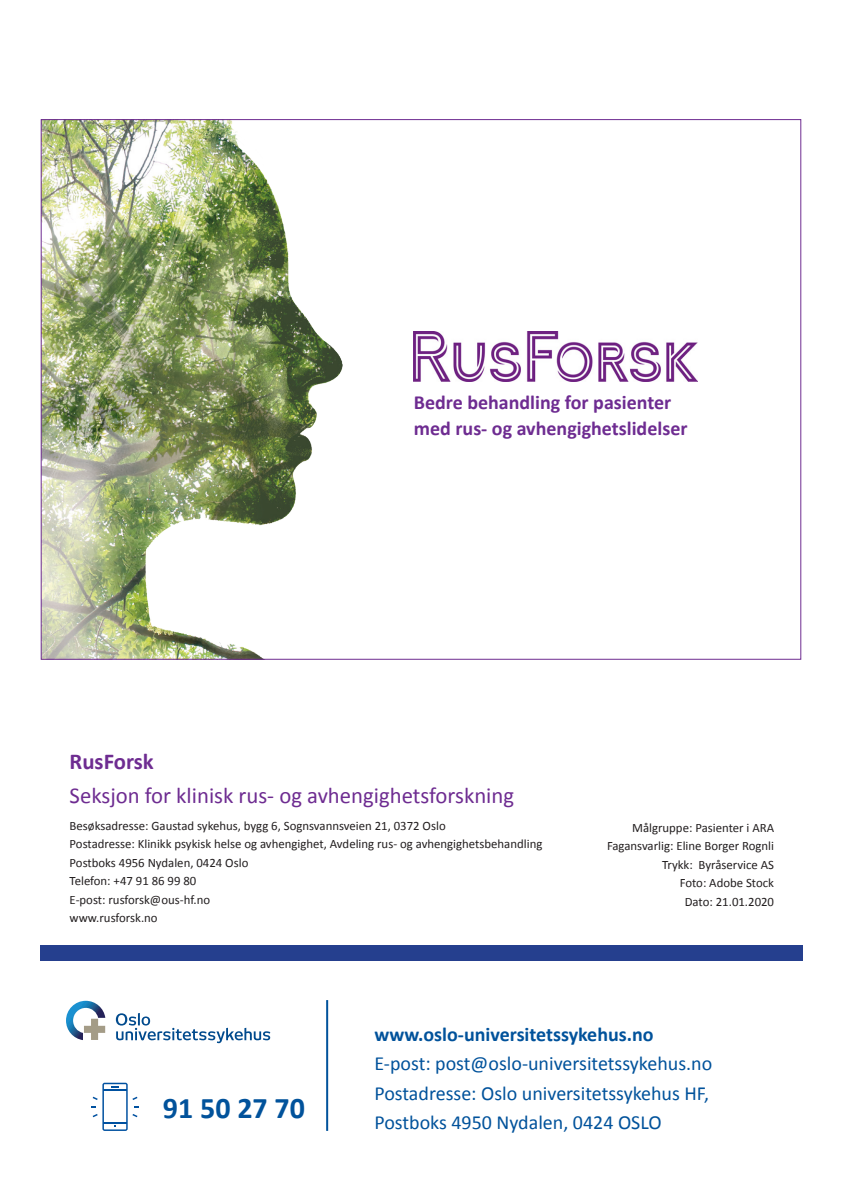
<style>
.page{position:relative;width:842px;height:1191px;background:#fff}
.page>*{position:absolute;margin:0;border:0;box-sizing:border-box;transform-origin:0 0}
.brødtekst{font:700 30px "Calibri";color:#01529b}
.t1{font:22.8px "Calibri";color:#6e2c91}
.t2{font:700 22.8px "Calibri";color:#6e2c91}
.brødtekst-2{font:20px/29.4px "Calibri";color:#01529b}
.Brødtekst{font:700 20px "Calibri";color:#6e2c91}
.t3{font:12.8px "Calibri";color:#231f20}
.s1{font-weight:700}
</style>
<div class="page">
<img style="left:43px;top:121px;width:470px;height:537px">
<img style="left:414px;top:331px;width:283px;height:50px">
<hr style="left:326px;top:1000px;width:2px;height:130px;background:#01529b">
<svg style="left:116px;top:1013px;width:154px;height:30px"></svg>
<svg style="left:66px;top:1000px;width:39px;height:40px"></svg>
<div style="left:40px;top:944px;width:762px;height:16px;background:#253f8e"></div>
<svg style="left:91px;top:1082px;width:48px;height:49px"></svg>
<p class="Brødtekst" style="left:414px;top:390px;width:259px">Bedre behandling for pasienter</p>
<p class="Brødtekst" style="left:414px;top:416px;width:275px">med rus- og avhengighetslidelser</p>
<p class="t2" style="left:70px;top:747px;width:86px">RusForsk</p>
<p class="t1" style="left:70px;top:781px;width:446px">Seksjon for klinisk rus- og avhengighetsforskning</p>
<p class="t3" style="left:70px;top:817px;width:378px">Besøksadresse: Gaustad sykehus, bygg 6, Sognsvannsveien 21, 0372 Oslo</p>
<p class="t3" style="left:70px;top:836px;width:474px">Postadresse: Klinikk psykisk helse og avhengighet, Avdeling rus- og avhengighetsbehandling</p>
<p class="t3" style="left:70px;top:854px;width:180px">Postboks 4956 Nydalen, 0424 Oslo</p>
<p class="t3" style="left:70px;top:873px;width:128px">Telefon: +47 91 86 99 80</p>
<p class="t3" style="left:70px;top:891px;width:142px">E-post: rusforsk@ous-hf.no</p>
<p class="t3" style="left:70px;top:910px;width:90px">www.rusforsk.no</p>
<p class="t3" style="left:632px;top:819px;width:143px">Målgruppe: Pasienter i ARA</p>
<p class="t3" style="left:607px;top:838px;width:169px">Fagansvarlig: Eline Borger Rognli</p>
<p class="t3" style="left:662px;top:856px;width:114px">Trykk: Byråservice AS</p>
<p class="t3" style="left:680px;top:875px;width:96px">Foto: Adobe Stock</p>
<p class="t3" style="left:685px;top:893px;width:91px">Dato: 21.01.2020</p>
<p class="brødtekst" style="left:163px;top:1089px;width:144px">91 50 27 70</p>
<p class="brødtekst-2" style="left:374px;top:1018px;width:339px"><span class="s1">www.oslo-universitetssykehus.no<br></span>E-post: post@oslo-universitetssykehus.no</p>
<p class="brødtekst-2" style="left:374px;top:1077px;width:336px">Postadresse: Oslo universitetssykehus HF,<br>Postboks 4950 Nydalen, 0424 OSLO</p>
</div>
